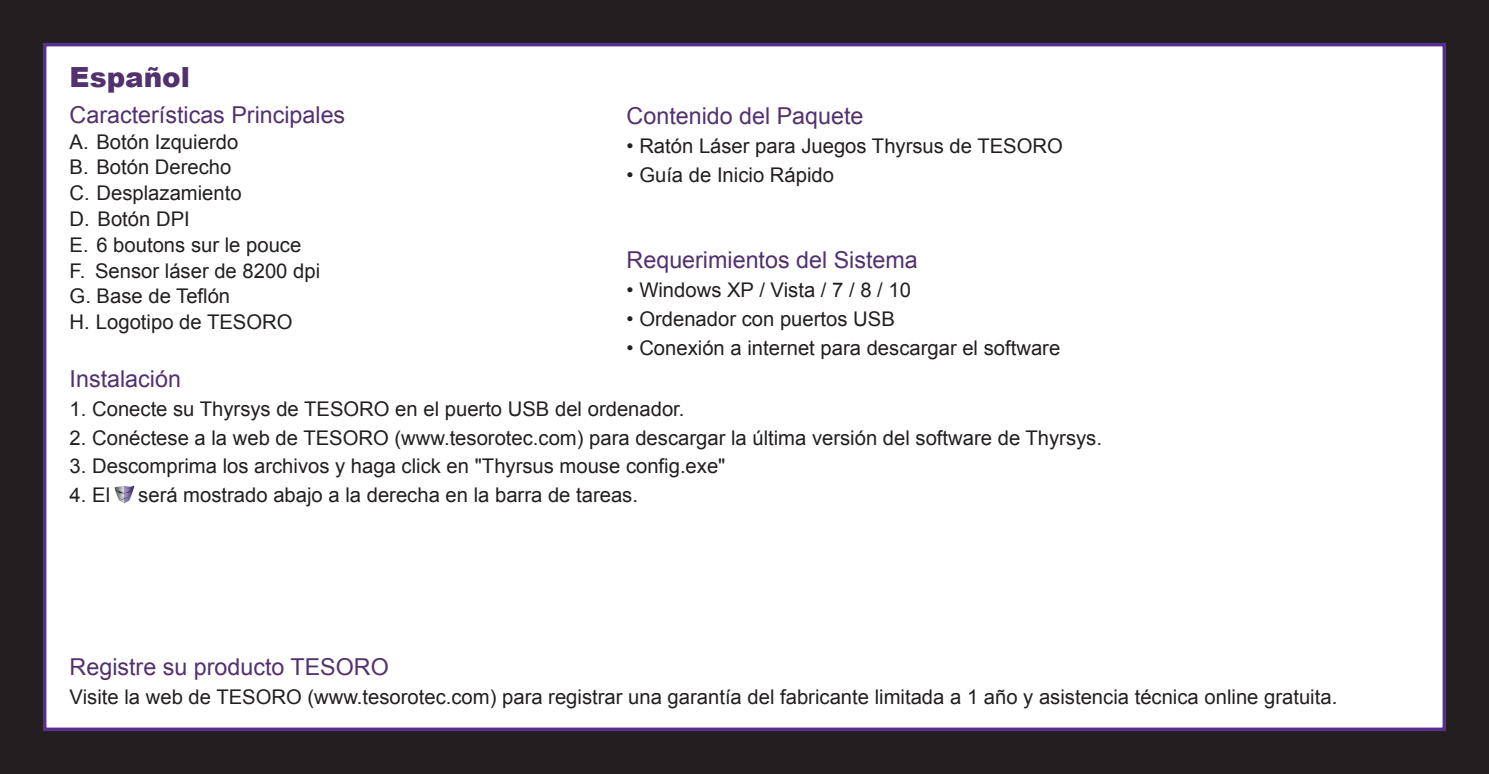
<style>
.page{position:relative;width:1489px;height:774px;background:#fff}
.page>*{position:absolute;margin:0;border:0;box-sizing:border-box;transform-origin:0 0}
.t1{font:900 27.65px "Arial";color:#52316e}
.t2{font:23.45px "Arial";color:#52316e}
.t3{font:20.3px/25.9px "Arial";color:#231f20}
</style>
<div class="page">
<div style="left:0;top:0;width:1488px;height:774px;background:#231f20"></div>
<div style="left:43px;top:43px;width:1402px;height:688px;background:#fff;border:4px solid #582e91"></div>
<img style="left:115px;top:486px;width:19px;height:18px">
<h1 class="t1" style="left:70px;top:57px;width:122px">Español</h1>
<p class="t2" style="left:70px;top:99px;width:277px">Características Principales</p>
<p class="t3" style="left:70px;top:129px;width:252px">A. Botón Izquierdo<br>B. Botón Derecho<br>C. Desplazamiento<br>D. Botón DPI<br>E. 6 boutons sur le pouce<br>F. Sensor láser de 8200 dpi<br>G. Base de Teflón<br>H. Logotipo de TESORO</p>
<p class="t2" style="left:70px;top:363px;width:113px">Instalación</p>
<p class="t3" style="left:70px;top:396px;width:616px">1. Conecte su Thyrsys de TESORO en el puerto USB del ordenador.</p>
<p class="t3" style="left:70px;top:425px;width:1033px">2. Conéctese a la web de TESORO (www.tesorotec.com) para descargar la última versión del software de Thyrsys.</p>
<p class="t3" style="left:70px;top:453px;width:657px">3. Descomprima los archivos y haga click en "Thyrsus mouse config.exe"</p>
<p class="t3" style="left:70px;top:482px;width:42px">4. El</p>
<p class="t3" style="left:138px;top:482px;width:501px">será mostrado abajo a la derecha en la barra de tareas.</p>
<p class="t2" style="left:626px;top:100px;width:238px">Contenido del Paquete</p>
<p class="t3" style="left:626px;top:133px;width:438px">• Ratón Láser para Juegos Thyrsus de TESORO</p>
<p class="t3" style="left:626px;top:162px;width:209px">• Guía de Inicio Rápido</p>
<p class="t2" style="left:626px;top:244px;width:293px">Requerimientos del Sistema</p>
<p class="t3" style="left:626px;top:277px;width:286px">• Windows XP / Vista / 7 / 8 / 10</p>
<p class="t3" style="left:626px;top:306px;width:270px">• Ordenador con puertos USB</p>
<p class="t3" style="left:626px;top:335px;width:435px">• Conexión a internet para descargar el software</p>
<p class="t2" style="left:70px;top:652px;width:321px">Registre su producto TESORO</p>
<p class="t3" style="left:70px;top:684px;width:1269px">Visite la web de TESORO (www.tesorotec.com) para registrar una garantía del fabricante limitada a 1 año y asistencia técnica online gratuita.</p>
</div>
